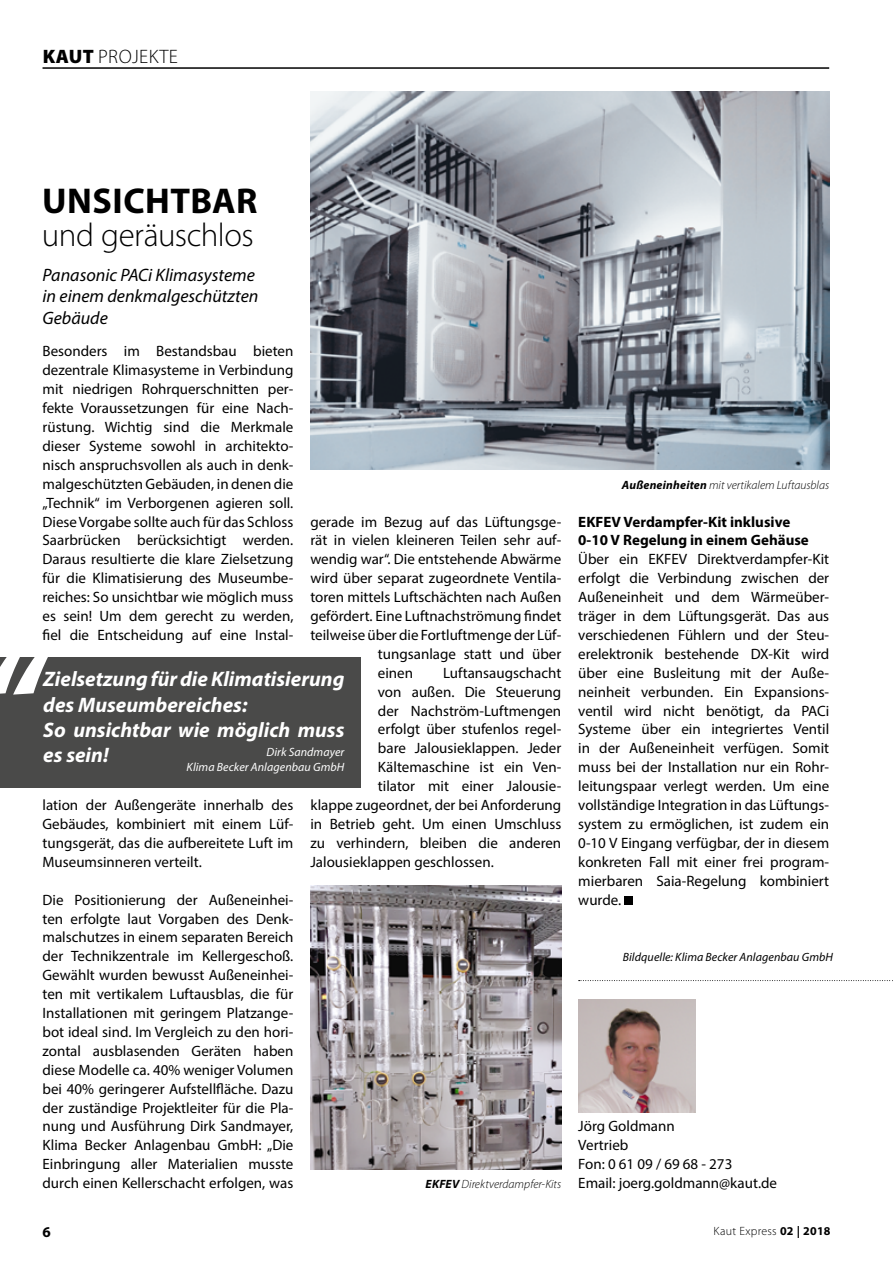
<style>
.page{position:relative;width:893px;height:1263px;background:#fff}
.page>*{position:absolute;margin:0;border:0;box-sizing:border-box;transform-origin:0 0}
.t1{font:italic 700 142.8px "Myriad Pro";color:#fff}
.t2{font:700 36px "Myriad Pro";letter-spacing:.015em;color:#000}
.t3{font:300 33px "Myriad Pro";letter-spacing:-.01em;color:#000}
.t4{font:italic 700 21px/25.2px "Myriad Pro";color:#fff}
.t5{font:300 19.5px "Myriad Pro";letter-spacing:.02em;color:#000}
.t6{font:italic 18px/21.6px "Myriad Pro";color:#000}
.t7{font:15px/18.9px "Myriad Pro";color:#000;text-align:justify}
.t8{font:700 15px/18.9px "Myriad Pro";color:#000}
.t9{font:italic 300 12px "Myriad Pro";color:#000}
.t10{font:italic 12px/15px "Myriad Pro";letter-spacing:.01em;color:#fff;text-align:right}
.t11{font:italic 12px "Myriad Pro";letter-spacing:.01em;color:#000}
.t12{font:300 12px "Myriad Pro";letter-spacing:.025em;color:#000}
.s1{font-weight:900}
.s2{font-weight:700}
</style>
<div class="page">
<hr style="left:43px;top:67px;width:786px;height:2px;background:#000">
<img style="left:310px;top:92px;width:519px;height:378px">
<div style="left:624px;top:896px;width:8px;height:9px;background:#000"></div>
<img style="left:578px;top:999px;width:117px;height:114px">
<svg style="left:579px;top:980px;width:314px;height:1px"></svg>
<img style="left:310px;top:886px;width:251px;height:283px">
<div style="left:0;top:657px;width:361px;height:131px;background:#4a4a49"></div>
<h3 class="t5" style="left:43px;top:44px;width:134px"><span class="s1">Kaut</span> Projekte</h3>
<h2 class="t2" style="left:42px;top:178px;width:104px">Unsichtb</h2>
<h2 class="t2" style="left:212px;top:178px;width:39px">ar</h2>
<h3 class="t3" style="left:42px;top:215px;width:214px">und geräuschlos</h3>
<p class="t6" style="left:43px;top:264px;width:218px">Panasonic PACi Klimasysteme in einem denkmalgeschützten<br>Gebäude</p>
<p class="t7" style="left:43px;top:342px;width:252px">Besonders im Bestandsbau bieten dezentrale Klimasysteme in Verbindung mit niedrigen Rohrquerschnitten per&shy;fekte Voraussetzungen für eine Nach&shy;rüstung. Wichtig sind die Merkmale dieser Systeme sowohl in architekto&shy;nisch anspruchsvollen als auch in denk&shy;malgeschützten Gebäuden, in denen die „Technik“ im Verborgenen agieren soll.<br>Diese Vorgabe sollte auch für das Schloss Saarbrücken berücksichtigt werden.<br>Daraus resultierte die klare Zielsetzung für die Klimatisierung des Museumbe&shy;reiches: So unsichtbar wie möglich muss es sein! Um dem gerecht zu werden, fiel die Entscheidung auf eine Instal-</p>
<p class="t7" style="left:310px;top:512px;width:252px">gerade im Bezug auf das Lüftungsge-</p>
<p class="t7" style="left:310px;top:531px;width:252px">rät in vielen kleineren Teilen sehr auf-</p>
<p class="t7" style="left:310px;top:550px;width:252px">wendig war“. Die entstehende Abwärme</p>
<p class="t7" style="left:310px;top:568px;width:252px">wird über separat zugeordnete Ventila-</p>
<p class="t7" style="left:310px;top:587px;width:252px">toren mittels Luftschächten nach Außen</p>
<p class="t7" style="left:310px;top:606px;width:252px">gefördert. Eine Luftnachströmung findet</p>
<p class="t7" style="left:310px;top:625px;width:252px">teilweise über die Fortluftmenge der Lüf-</p>
<p class="t7" style="left:378px;top:644px;width:185px">tungsanlage statt und über</p>
<p class="t7" style="left:378px;top:663px;width:37px">einen</p>
<p class="t7" style="left:443px;top:663px;width:120px">Luftansaugschacht</p>
<p class="t7" style="left:378px;top:682px;width:185px">von außen. Die Steuerung</p>
<p class="t7" style="left:378px;top:701px;width:185px">der Nachström-Luftmengen</p>
<p class="t7" style="left:378px;top:720px;width:185px">erfolgt über stufenlos regel-</p>
<p class="t7" style="left:378px;top:739px;width:185px">bare Jalousieklappen. Jeder</p>
<p class="t7" style="left:378px;top:757px;width:185px">Kältemaschine ist ein Ven-</p>
<p class="t7" style="left:378px;top:776px;width:185px">tilator mit einer Jalousie-</p>
<p class="t7" style="left:310px;top:795px;width:252px">klappe zugeordnet, der bei Anforderung</p>
<p class="t7" style="left:310px;top:814px;width:252px">in Betrieb geht. Um einen Umschluss</p>
<p class="t7" style="left:310px;top:833px;width:252px">zu verhindern, bleiben die anderen</p>
<p class="t7" style="left:310px;top:852px;width:185px">Jalousieklappen geschlossen.</p>
<h1 class="t1" style="left:-24px;top:612px;width:65px">“</h1>
<h3 class="t4" style="left:43px;top:666px;width:303px">Zielsetzung für die Klimatisierung des Museumbereiches:<br>So unsichtbar wie möglich muss</h3>
<h3 class="t4" style="left:43px;top:742px;width:67px">es sein!</h3>
<p class="t10" style="left:187px;top:744px;width:159px">Dirk Sandmayer<br>Klima Becker Anlagenbau GmbH</p>
<p class="t7" style="left:43px;top:795px;width:252px">lation der Außengeräte innerhalb des Gebäudes, kombiniert mit einem Lüf&shy;tungsgerät, das die aufbereitete Luft im Museumsinneren verteilt.</p>
<p class="t7" style="left:43px;top:890px;width:252px">Die Positionierung der Außeneinhei&shy;ten erfolgte laut Vorgaben des Denk&shy;malschutzes in einem separaten Bereich der Technikzentrale im Kellergeschoß.<br>Gewählt wurden bewusst Außeneinhei&shy;ten mit vertikalem Luftausblas, die für Installationen mit geringem Platzange&shy;bot ideal sind. Im Vergleich zu den hori&shy;zontal ausblasenden Geräten haben diese Modelle ca. 40% weniger Volumen bei 40% geringerer Aufstellfläche. Dazu der zuständige Projektleiter für die Pla&shy;nung und Ausführung Dirk Sandmayer, Klima Becker Anlagenbau GmbH: „Die Einbringung aller Materialien musste durch einen Kellerschacht erfolgen, was</p>
<p class="t9" style="left:426px;top:1177px;width:137px"><span class="s2">EKFEV</span> Direktverdampfer-Kits</p>
<p class="t9" style="left:622px;top:478px;width:209px"><span class="s2">Außeneinheiten</span> mit vertikalem Luftausblas</p>
<p class="t8" style="left:578px;top:512px;width:232px">EKFEV Verdampfer-Kit inklusive<br>0-10 V Regelung in einem Gehäuse</p>
<p class="t7" style="left:578px;top:550px;width:252px">Über ein EKFEV Direktverdampfer-Kit erfolgt die Verbindung zwischen der Außeneinheit und dem Wärmeüber&shy;träger in dem Lüftungsgerät. Das aus verschiedenen Fühlern und der Steu&shy;erelektronik bestehende DX-Kit wird über eine Busleitung mit der Auße&shy;neinheit verbunden. Ein Expansions&shy;ventil wird nicht benötigt, da PACi Systeme über ein integriertes Ventil in der Außeneinheit verfügen. Somit muss bei der Installation nur ein Rohr&shy;leitungspaar verlegt werden. Um eine vollständige Integration in das Lüftungs&shy;system zu ermöglichen, ist zudem ein 0-10 V Eingang verfügbar, der in diesem konkreten Fall mit einer frei program&shy;mierbaren Saia-Regelung kombiniert wurde.</p>
<p class="t11" style="left:623px;top:950px;width:212px">Bildquelle: Klima Becker Anlagenbau GmbH</p>
<p class="t7" style="left:578px;top:1117px;width:200px;text-align:left">Jörg Goldmann<br>Vertrieb<br>Fon: 0 61 09 / 69 68 - 273<br>Email: joerg.goldmann@kaut.de</p>
<p class="t8" style="left:43px;top:1222px;width:10px">6</p>
<p class="t12" style="left:713px;top:1224px;width:119px">Kaut Express <span class="s2">02 | 2018</span></p>
</div>
